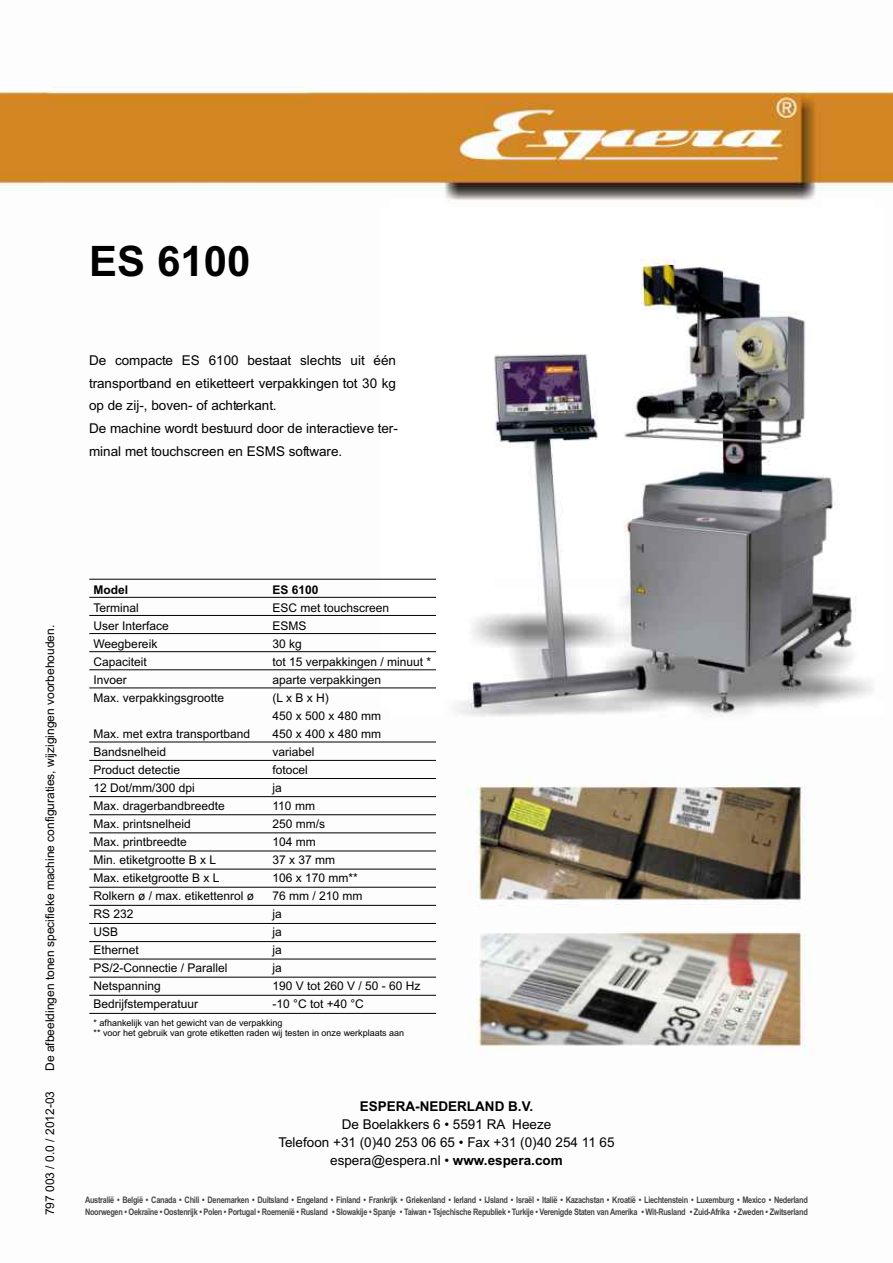
<style>
.page{position:relative;width:893px;height:1263px;background:#fff}
.page>*{position:absolute;margin:0;border:0;box-sizing:border-box;transform-origin:0 0}
.t1{font:700 42px "Arial";color:#000}
.t2{font:13.5px/22.6px "Arial";color:#000}
.t3{font:700 13.5px "Arial";color:#000}
.t4{font:12px/18px "Arial";color:#000}
.t5{font:700 12px "Arial";color:#000}
.t6{font:700 9px/12.3px "Arial Narrow";letter-spacing:-.03em;color:#474747}
.t7{font:9px/10.5px "Arial";color:#000}
.s1{font-weight:700}
</style>
<div class="page">
<img style="left:0;top:87px;width:893px;height:967px">
<hr style="left:89px;top:579px;width:347px;height:1px;background:#000">
<hr style="left:89px;top:597px;width:347px;height:1px;background:#000">
<hr style="left:89px;top:615px;width:347px;height:1px;background:#000">
<hr style="left:89px;top:633px;width:347px;height:1px;background:#000">
<hr style="left:89px;top:651px;width:347px;height:1px;background:#000">
<hr style="left:89px;top:669px;width:347px;height:1px;background:#000">
<hr style="left:89px;top:687px;width:347px;height:1px;background:#000">
<hr style="left:89px;top:760px;width:347px;height:1px;background:#000">
<hr style="left:89px;top:778px;width:347px;height:1px;background:#000">
<hr style="left:89px;top:796px;width:347px;height:1px;background:#000">
<hr style="left:89px;top:814px;width:347px;height:1px;background:#000">
<hr style="left:89px;top:832px;width:347px;height:1px;background:#000">
<hr style="left:89px;top:850px;width:347px;height:1px;background:#000">
<hr style="left:89px;top:869px;width:347px;height:1px;background:#000">
<hr style="left:89px;top:887px;width:347px;height:1px;background:#000">
<hr style="left:89px;top:905px;width:347px;height:1px;background:#000">
<hr style="left:89px;top:923px;width:347px;height:1px;background:#000">
<hr style="left:89px;top:941px;width:347px;height:1px;background:#000">
<hr style="left:89px;top:958px;width:347px;height:1px;background:#000">
<hr style="left:89px;top:977px;width:347px;height:1px;background:#000">
<hr style="left:89px;top:995px;width:347px;height:1px;background:#000">
<hr style="left:89px;top:1013px;width:347px;height:1px;background:#000">
<hr style="left:89px;top:741px;width:347px;height:1px;background:#000">
<h1 class="t1" style="left:89px;top:246px;width:163px">ES 6100</h1>
<p class="t2" style="left:89px;top:350px;width:310px">De compacte ES 6100 bestaat slechts uit één transportband en etiketteert verpakkingen tot 30 kg op de zij-, boven- of achterkant.<br>De machine wordt bestuurd door de interactieve ter&shy;minal met touchscreen en ESMS software.</p>
<p class="t4" style="left:42px;top:1071px;width:448px;rotate:-90deg">De afbeeldingen tonen specifieke machine configuraties, wijzigingen voorbehouden.</p>
<p class="t4" style="left:42px;top:1215px;width:126px;rotate:-90deg">797 003 / 0.0 / 2012-03</p>
<p class="t5" style="left:94px;top:585px;width:36px">Model</p>
<p class="t5" style="left:273px;top:585px;width:48px">ES 6100</p>
<p class="t4" style="left:94px;top:599px;width:47px">Terminal</p>
<p class="t4" style="left:273px;top:599px;width:118px">ESC met touchscreen</p>
<p class="t4" style="left:94px;top:617px;width:77px">User Interface</p>
<p class="t4" style="left:273px;top:617px;width:36px">ESMS</p>
<p class="t4" style="left:94px;top:635px;width:65px">Weegbereik</p>
<p class="t4" style="left:273px;top:635px;width:31px">30 kg</p>
<p class="t4" style="left:94px;top:653px;width:55px">Capaciteit</p>
<p class="t4" style="left:273px;top:653px;width:160px">tot 15 verpakkingen / minuut *</p>
<p class="t4" style="left:94px;top:671px;width:35px">Invoer</p>
<p class="t4" style="left:273px;top:671px;width:110px">aparte verpakkingen</p>
<p class="t4" style="left:94px;top:689px;width:132px">Max. verpakkingsgrootte</p>
<p class="t4" style="left:273px;top:689px;width:110px">(L x B x H)<br>450 x 500 x 480 mm</p>
<p class="t4" style="left:94px;top:725px;width:158px">Max. met extra transportband</p>
<p class="t4" style="left:273px;top:725px;width:110px">450 x 400 x 480 mm</p>
<p class="t4" style="left:94px;top:743px;width:74px">Bandsnelheid</p>
<p class="t4" style="left:273px;top:743px;width:44px">variabel</p>
<p class="t4" style="left:94px;top:761px;width:88px">Product detectie</p>
<p class="t4" style="left:273px;top:761px;width:37px">fotocel</p>
<p class="t4" style="left:94px;top:779px;width:103px">12 Dot/mm/300 dpi</p>
<p class="t4" style="left:273px;top:779px;width:11px">ja</p>
<p class="t4" style="left:94px;top:797px;width:133px">Max. dragerbandbreedte</p>
<p class="t4" style="left:273px;top:797px;width:44px">110 mm</p>
<p class="t4" style="left:94px;top:815px;width:99px">Max. printsnelheid</p>
<p class="t4" style="left:273px;top:815px;width:54px">250 mm/s</p>
<p class="t4" style="left:94px;top:833px;width:95px">Max. printbreedte</p>
<p class="t4" style="left:273px;top:833px;width:45px">104 mm</p>
<p class="t4" style="left:94px;top:851px;width:124px">Min. etiketgrootte B x L</p>
<p class="t4" style="left:273px;top:851px;width:64px">37 x 37 mm</p>
<p class="t4" style="left:94px;top:869px;width:128px">Max. etiketgrootte B x L</p>
<p class="t4" style="left:273px;top:869px;width:87px">106 x 170 mm**</p>
<p class="t4" style="left:94px;top:887px;width:162px">Rolkern ø / max. etikettenrol ø</p>
<p class="t4" style="left:273px;top:887px;width:92px">76 mm / 210 mm</p>
<p class="t4" style="left:94px;top:905px;width:42px">RS 232</p>
<p class="t4" style="left:273px;top:905px;width:11px">ja</p>
<p class="t4" style="left:94px;top:923px;width:26px">USB</p>
<p class="t4" style="left:273px;top:923px;width:11px">ja</p>
<p class="t4" style="left:94px;top:941px;width:47px">Ethernet</p>
<p class="t4" style="left:273px;top:941px;width:11px">ja</p>
<p class="t4" style="left:94px;top:959px;width:136px">PS/2-Connectie / Parallel</p>
<p class="t4" style="left:273px;top:959px;width:11px">ja</p>
<p class="t4" style="left:94px;top:977px;width:69px">Netspanning</p>
<p class="t4" style="left:273px;top:977px;width:150px">190 V tot 260 V / 50 - 60 Hz</p>
<p class="t4" style="left:94px;top:995px;width:106px">Bedrijfstemperatuur</p>
<p class="t4" style="left:273px;top:995px;width:93px">-10 °C tot +40 °C</p>
<p class="t7" style="left:94px;top:1018px;width:312px">* afhankelijk van het gewicht van de verpakking<br>** voor het gebruik van grote etiketten raden wij testen in onze werkplaats aan</p>
<p class="t3" style="left:360px;top:1101px;width:175px">ESPERA-NEDERLAND B.V.</p>
<p class="t2" style="left:278px;top:1116px;width:338px;line-height:18px;text-align:center">De Boelakkers 6 • 5591 RA Heeze<br>Telefoon +31 (0)40 253 06 65 • Fax +31 (0)40 254 11 65 espera@espera.nl • <span class="s1">www.espera.com</span></p>
<p class="t6" style="left:85px;top:1194px;width:724px">Australië • België • Canada • Chili • Denemarken • Duitsland • Engeland • Finland • Frankrijk • Griekenland • Ierland • IJsland • Israël • Italië • Kazachstan • Kroatië • Liechtenstein • Luxemburg • Mexico • Nederland<br>Noorwegen • Oekraïne • Oostenrijk • Polen • Portugal • Roemenië • Rusland • Slowakije • Spanje • Taiwan • Tsjechische Republiek • Turkije • Verenigde Staten van Amerika • Wit-Rusland • Zuid-Afrika • Zweden • Zwitserland</p>
</div>
